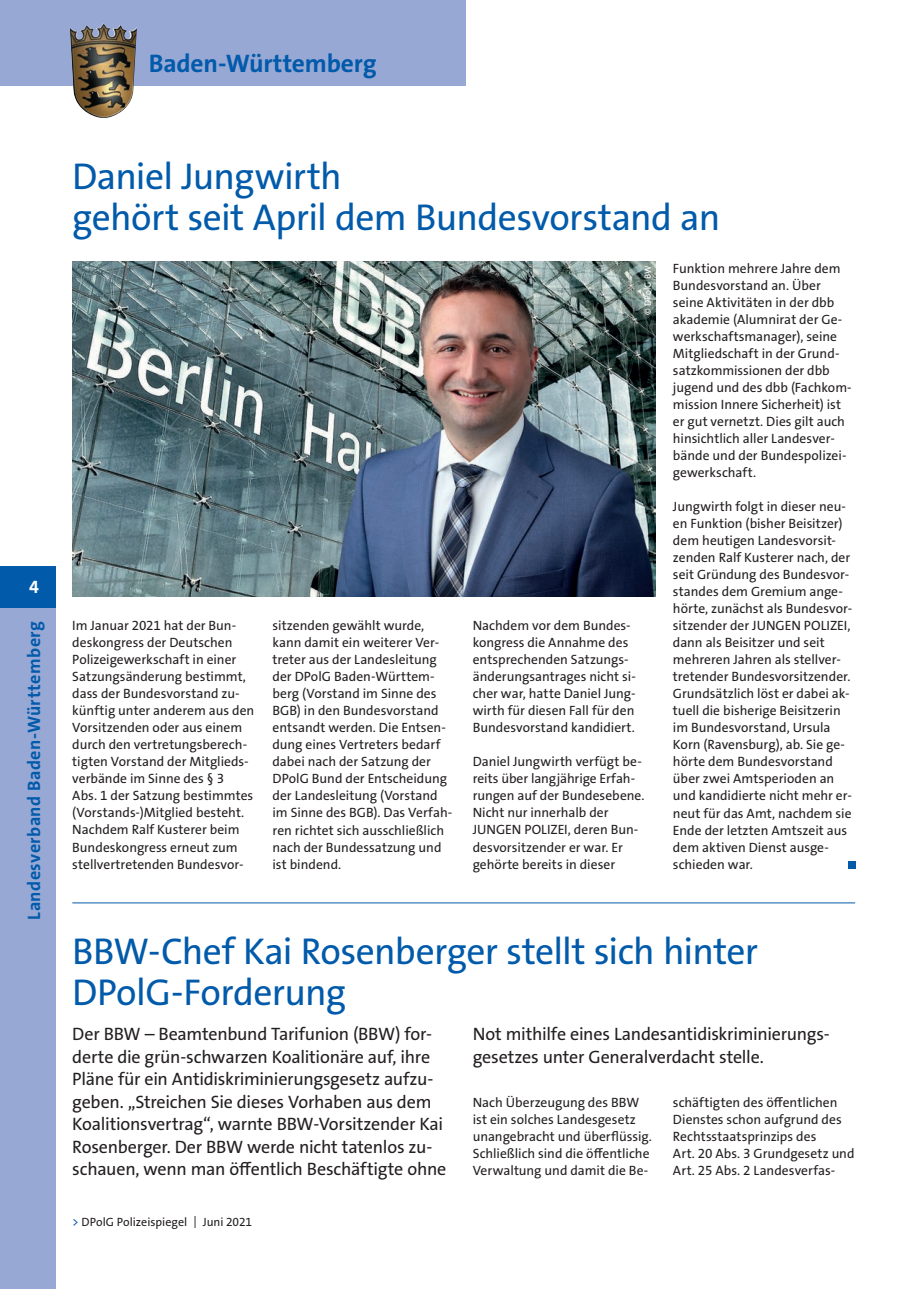
<style>
.page{position:relative;width:919px;height:1289px;background:#fff}
.page>*{position:absolute;margin:0;border:0;box-sizing:border-box;transform-origin:0 0}
.Headline_25_pt{font:37.5px/40.5px "The Sans Os F";letter-spacing:-.015em;color:#015aaa}
.t1{font:700 25.5px "The Sans Os F";letter-spacing:-.005em;color:#015aaa}
.Vorspann{font:18px/22.5px "The Sans Os F";letter-spacing:-.015em;color:#231f20}
.t2{font:700 18px "The Sans Os F";letter-spacing:.025em;color:#015aaa}
.t3{font:700 18px "The Sans Os F";color:#fff}
.Grundtext{font:13.5px/17px "The Sans Os F";color:#231f20}
.t4{font:12px "The Sans Os F";color:#231f20}
.Fotonachweis{font:9px "The Sans Os F";letter-spacing:.015em;color:#fff}
.s1{color:#015aaa}
</style>
<div class="page">
<div style="left:848px;top:861px;width:7px;height:7px;background:#015aaa"></div>
<img style="left:72px;top:261px;width:583px;height:335px">
<hr style="left:72px;top:902px;width:783px;height:1px;background:#015aaa">
<div style="left:0;top:566px;width:55px;height:42px;background:#015aaa"></div>
<div style="left:0;top:608px;width:55px;height:680px;background:#97a8d5"></div>
<div style="left:0;top:0;width:466px;height:85px;background:#97a8d5"></div>
<img style="left:70px;top:23px;width:67px;height:95px">
<h2 class="t1" style="left:149px;top:47px;width:229px">Baden-Württemberg</h2>
<h3 class="t3" style="left:29px;top:575px;width:11px">4</h3>
<h3 class="t2" style="left:22px;top:919px;width:300px;rotate:-90deg">Landesverband Baden-Württemberg</h3>
<p class="Headline_25_pt" style="left:72px;top:157px;width:649px">Daniel Jungwirth<br>gehört seit April dem Bundesvorstand an</p>
<p class="Fotonachweis" style="left:642px;top:315px;width:51px;rotate:-90deg">© DPolG BW</p>
<p class="Grundtext" style="left:72px;top:617px;width:183px">Im Januar 2021 hat der Bun&shy;deskongress der Deutschen<br>Polizeigewerkschaft in einer<br>Satzungsänderung bestimmt, dass der Bundesvorstand zu&shy;künftig unter anderem aus den<br>Vorsitzenden oder aus einem durch den vertretungsberech&shy;tigten Vorstand der Mitglieds&shy;verbände im Sinne des § 3<br>Abs. 1 der Satzung bestimmtes (Vorstands-)Mitglied besteht.<br>Nachdem Ralf Kusterer beim<br>Bundeskongress erneut zum stellvertretenden Bundesvor-</p>
<p class="Grundtext" style="left:272px;top:617px;width:181px">sitzenden gewählt wurde, kann damit ein weiterer Ver&shy;treter aus der Landesleitung der DPolG Baden-Württem&shy;berg (Vorstand im Sinne des<br>BGB) in den Bundesvorstand entsandt werden. Die Entsen&shy;dung eines Vertreters bedarf dabei nach der Satzung der<br>DPolG Bund der Entscheidung der Landesleitung (Vorstand im Sinne des BGB). Das Verfah&shy;ren richtet sich ausschließlich nach der Bundessatzung und ist bindend.</p>
<p class="Grundtext" style="left:472px;top:617px;width:164px">Nachdem vor dem Bundes&shy;kongress die Annahme des entsprechenden Satzungs&shy;änderungsantrages nicht si&shy;cher war, hatte Daniel Jung&shy;wirth für diesen Fall für den<br>Bundesvorstand kandidiert.</p>
<p class="Grundtext" style="left:472px;top:753px;width:173px">Daniel Jungwirth verfügt be&shy;reits über langjährige Erfah&shy;rungen auf der Bundesebene.<br>Nicht nur innerhalb der<br>JUNGEN POLIZEI, deren Bun&shy;desvorsitzender er war. Er gehörte bereits in dieser</p>
<p class="Grundtext" style="left:673px;top:260px;width:180px">Funktion mehrere Jahre dem<br>Bundesvorstand an. Über seine Aktivitäten in der dbb akademie (Alumnirat der Ge&shy;werkschaftsmanager), seine<br>Mitgliedschaft in der Grund&shy;satzkommissionen der dbb jugend und des dbb (Fachkom&shy;mission Innere Sicherheit) ist er gut vernetzt. Dies gilt auch hinsichtlich aller Landesver&shy;bände und der Bundespolizei&shy;gewerkschaft.</p>
<p class="Grundtext" style="left:673px;top:498px;width:181px">Jungwirth folgt in dieser neu&shy;en Funktion (bisher Beisitzer) dem heutigen Landesvorsit&shy;zenden Ralf Kusterer nach, der seit Gründung des Bundesvor&shy;standes dem Gremium ange&shy;hörte, zunächst als Bundesvor&shy;sitzender der JUNGEN POLIZEI, dann als Beisitzer und seit mehreren Jahren als stellver&shy;tretender Bundesvorsitzender.<br>Grundsätzlich löst er dabei ak&shy;tuell die bisherige Beisitzerin im Bundesvorstand, Ursula<br>Korn (Ravensburg), ab. Sie ge&shy;hörte dem Bundesvorstand über zwei Amtsperioden an und kandidierte nicht mehr er&shy;neut für das Amt, nachdem sie<br>Ende der letzten Amtszeit aus dem aktiven Dienst ausge&shy;schieden war.</p>
<p class="Headline_25_pt" style="left:72px;top:931px;width:687px">BBW-Chef Kai Rosenberger stellt sich hinter<br>DPolG-Forderung</p>
<p class="Vorspann" style="left:72px;top:1022px;width:375px">Der BBW – Beamtenbund Tarifunion (BBW) for&shy;derte die grün-schwarzen Koalitionäre auf, ihre Pläne für ein Antidiskriminierungsgesetz aufzu&shy;geben. „Streichen Sie dieses Vorhaben aus dem Koalitionsvertrag“, warnte BBW-Vorsitzender Kai Rosenberger. Der BBW werde nicht tatenlos zu&shy;schauen, wenn man öffentlich Beschäftigte ohne</p>
<p class="Vorspann" style="left:472px;top:1022px;width:357px">Not mithilfe eines Landesantidiskriminierungs&shy;gesetzes unter Generalverdacht stelle.</p>
<p class="Grundtext" style="left:472px;top:1093px;width:181px">Nach Überzeugung des BBW ist ein solches Landesgesetz unangebracht und überflüssig.<br>Schließlich sind die öffentliche<br>Verwaltung und damit die Be-</p>
<p class="Grundtext" style="left:673px;top:1093px;width:183px">schäftigten des öffentlichen<br>Dienstes schon aufgrund des<br>Rechtsstaatsprinzips des<br>Art. 20 Abs. 3 Grundgesetz und<br>Art. 25 Abs. 2 Landesverfas-</p>
<p class="t4" style="left:72px;top:1213px;width:181px"><span class="s1">&gt;</span> DPolG Polizeispiegel | Juni 2021</p>
</div>
